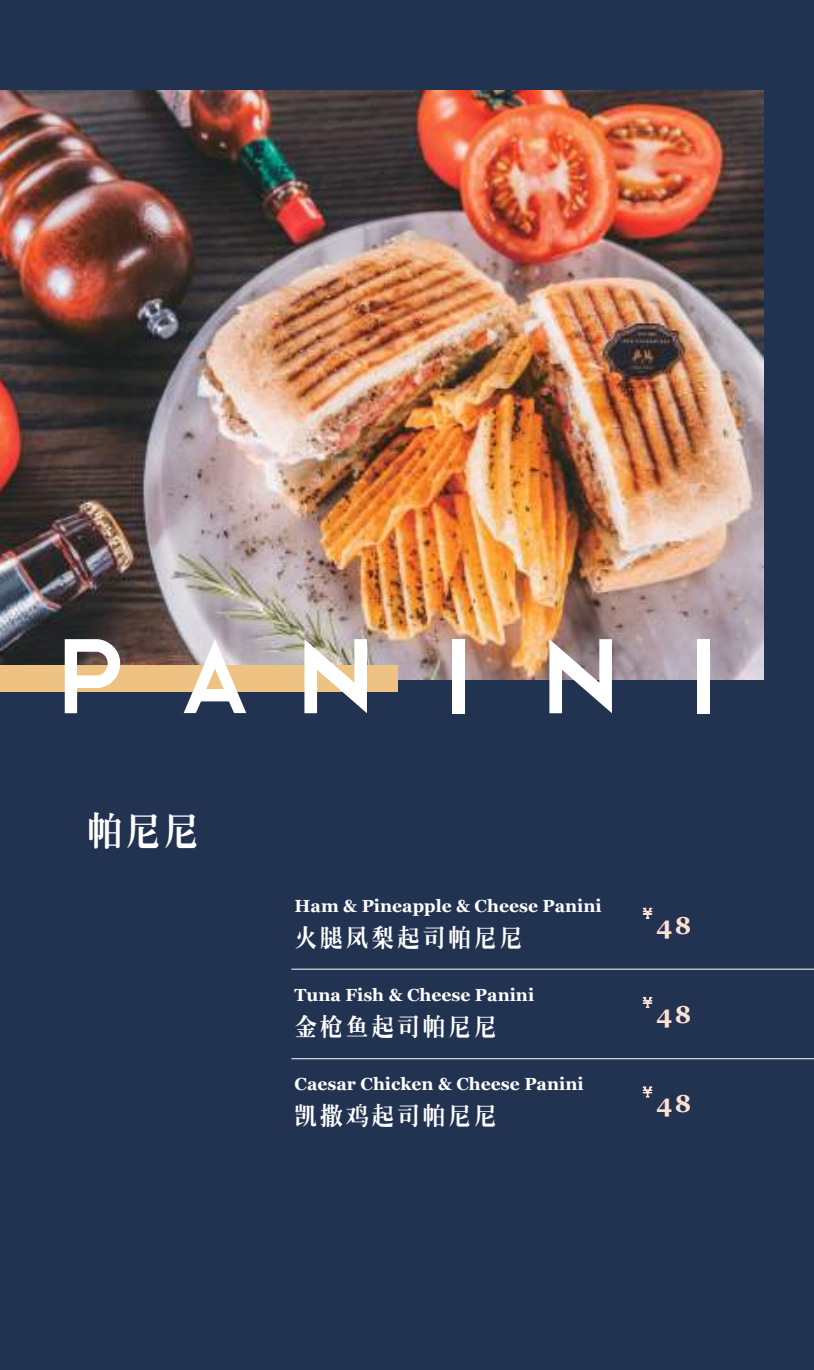
<style>
.page{position:relative;width:814px;height:1370px;background:#fff}
.page>*{position:absolute;margin:0;border:0;box-sizing:border-box;transform-origin:0 0}
.t1{font:38.5px "CT Lao Song SJ";color:#fff;scale:.9 1}
.t2{font:24.5px "CT Lao Song SJ";letter-spacing:.15em;color:#fff;scale:.91 1}
.t3{font:700 24.5px "Georgia";color:#ffe1d4}
.t4{font:700 17.5px "Georgia";color:#fff}
.t5{font:300 12.78px "Adobe Ming Std";color:#ffe1d4;scale:.91 1}
</style>
<div class="page">
<div style="left:0;top:0;width:814px;height:1369px;background:#223352"></div>
<img style="left:0;top:90px;width:763px;height:589px">
<div style="left:0;top:665px;width:397px;height:27px;background:#edc283"></div>
<svg style="left:65px;top:639px;width:55px;height:74px"></svg>
<svg style="left:184px;top:639px;width:62px;height:74px"></svg>
<svg style="left:304px;top:639px;width:63px;height:74px"></svg>
<div style="left:452px;top:639px;width:12px;height:74px;background:#fff"></div>
<svg style="left:549px;top:639px;width:63px;height:74px"></svg>
<div style="left:697px;top:639px;width:12px;height:74px;background:#fff"></div>
<hr style="left:291px;top:968px;width:523px;height:1px;background:#fff">
<hr style="left:291px;top:1058px;width:523px;height:1px;background:#fff">
<svg style="left:642px;top:907px;width:10px;height:12px"></svg>
<svg style="left:642px;top:997px;width:10px;height:11px"></svg>
<svg style="left:642px;top:1086px;width:10px;height:11px"></svg>
<h1 class="t1" style="left:87px;top:811px;width:125px">帕尼尼</h1>
<p class="t4" style="left:294px;top:894px;width:309px">Ham &amp; Pineapple &amp; Cheese Panini</p>
<h2 class="t2" style="left:294px;top:924px;width:251px">火腿凤梨起司帕尼尼</h2>
<p class="t4" style="left:294px;top:983px;width:241px">Tuna Fish &amp; Cheese Panini</p>
<h2 class="t2" style="left:294px;top:1014px;width:223px">金枪鱼起司帕尼尼</h2>
<p class="t4" style="left:294px;top:1072px;width:290px">Caesar Chicken &amp; Cheese Panini</p>
<h2 class="t2" style="left:294px;top:1102px;width:223px">凯撒鸡起司帕尼尼</h2>
<h2 class="t3" style="left:656px;top:909px;width:36px">48</h2>
<p class="t5" style="left:641px;top:995px;width:14px">¥</p>
<h2 class="t3" style="left:656px;top:998px;width:36px">48</h2>
<h2 class="t3" style="left:656px;top:1087px;width:36px">48</h2>
</div>
